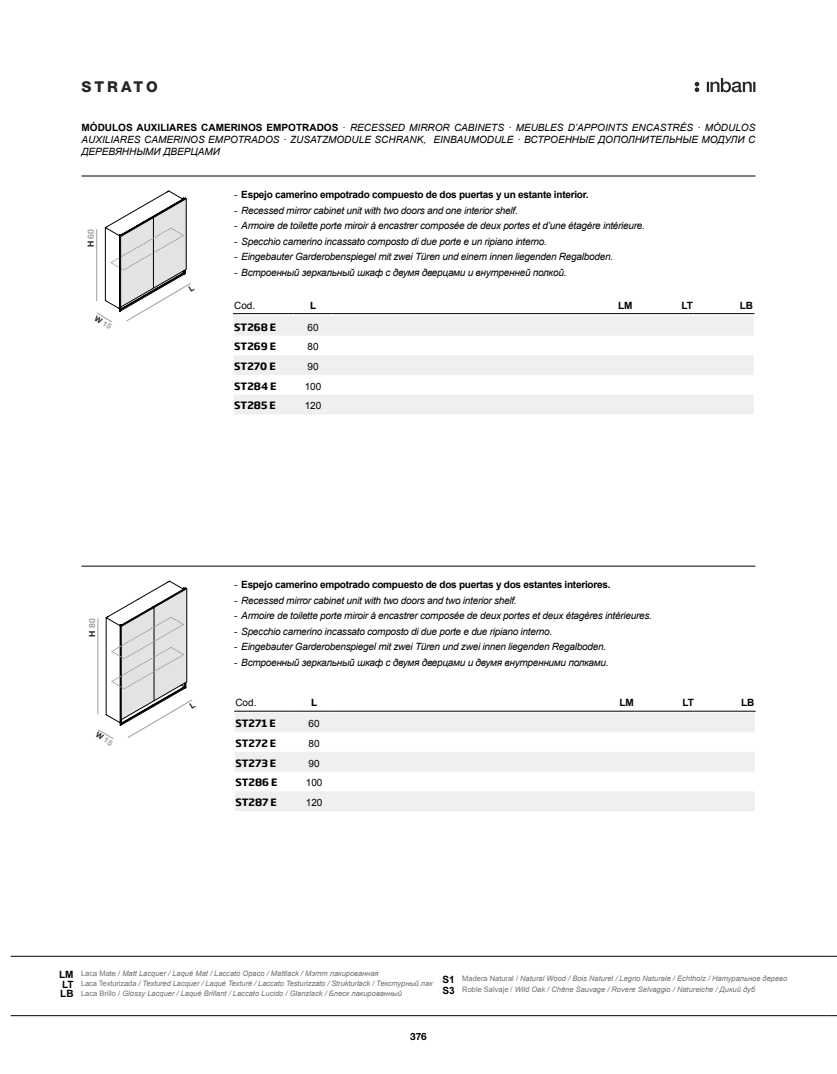
<style>
.page{position:relative;width:837px;height:1074px;background:#fff}
.page>*{position:absolute;margin:0;border:0;box-sizing:border-box;transform-origin:0 0}
.t1{font:800 15px "Helvetica Neue LT Std";letter-spacing:.2em;color:#272727}
.t2{font:italic 10px/12px "Arial";letter-spacing:-.025em;color:#000;text-align:justify}
.t3{font:700 10px/11.4px "Arial";letter-spacing:-.025em;color:#000}
.t4{font:700 10px "Soho Gothic Pro";color:#000}
.t5{font:10px "Arial";color:#000}
.t6{font:700 10px "Helvetica Neue LT Std";color:#000}
.t7{font:700 8.5px "Helvetica Neue LT Std";color:#9d9d9d}
.t8{font:italic 7.5px/11.4px "Arial";color:#707070}
.s1{font-weight:700;font-style:normal}
.s2{font-style:normal}
.s3{color:#272727}
.s4{font-weight:400}
.s5{font-weight:700;font-style:normal;font-size:10px;color:#000}
</style>
<div class="page">
<svg style="left:706px;top:78px;width:49px;height:14px"></svg>
<svg style="left:694px;top:82px;width:5px;height:10px"></svg>
<hr style="left:11px;top:956px;width:815px;height:1px;background:#000">
<hr style="left:11px;top:1015px;width:815px;height:1px;background:#000">
<hr style="left:233px;top:313px;width:60px;height:1px;background:#000">
<hr style="left:293px;top:313px;width:39px;height:1px;background:#000">
<hr style="left:332px;top:313px;width:301px;height:1px;background:#000">
<hr style="left:633px;top:313px;width:60px;height:1px;background:#000">
<hr style="left:693px;top:313px;width:61px;height:1px;background:#000">
<hr style="left:234px;top:710px;width:61px;height:1px;background:#000">
<hr style="left:295px;top:710px;width:38px;height:1px;background:#000">
<hr style="left:333px;top:710px;width:301px;height:1px;background:#000">
<hr style="left:634px;top:710px;width:60px;height:1px;background:#000">
<hr style="left:694px;top:710px;width:61px;height:1px;background:#000">
<hr style="left:81px;top:566px;width:674px;height:1px;background:#000">
<hr style="left:81px;top:176px;width:674px;height:1px;background:#000">
<svg style="left:234px;top:316px;width:519px;height:98px;fill:#efefef"></svg>
<svg style="left:235px;top:713px;width:519px;height:98px;fill:#efefef"></svg>
<svg style="left:96px;top:190px;width:95px;height:133px"></svg>
<svg style="left:97px;top:580px;width:95px;height:159px"></svg>
<h1 class="t1" style="left:81px;top:78px;width:78px">STRATO</h1>
<p class="t2" style="left:81px;top:122px;width:675px"><span class="s1">MÓDULOS AUXILIARES CAMERINOS EMPOTRADOS</span> <span class="s2">·</span> RECESSED MIRROR CABINETS · MEUBLES D’APPOINTS ENCASTRÉS · MÓDULOS AUXILIARES CAMERINOS EMPOTRADOS · ZUSATZMODULE SCHRANK, EINBAUMODULE · ВСТРОЕННЫЕ ДОПОЛНИТЕЛЬНЫЕ МОДУЛИ С ДЕРЕВЯННЫМИ ДВЕРЦАМИ</p>
<p class="t7" style="left:86px;top:247px;width:20px;rotate:-90deg"><span class="s3">H</span> 60</p>
<p class="t7" style="left:87px;top:637px;width:20px;rotate:-90deg"><span class="s3">H</span> 80</p>
<p class="t3" style="left:234px;top:189px;width:356px"><span class="s4">-</span> Espejo camerino empotrado compuesto de dos puertas y un estante interior.</p>
<p class="t2" style="left:234px;top:204px;width:285px"><span class="s2">-</span> Recessed mirror cabinet unit with two doors and one interior shelf.</p>
<p class="t2" style="left:234px;top:220px;width:412px"><span class="s2">-</span> Armoire de toilette porte miroir à encastrer composée de deux portes et d’une étagère intérieure.</p>
<p class="t2" style="left:234px;top:235px;width:314px"><span class="s2">-</span> Specchio camerino incassato composto di due porte e un ripiano interno.</p>
<p class="t2" style="left:234px;top:251px;width:380px"><span class="s2">-</span> Eingebauter Garderobenspiegel mit zwei Türen und einem innen liegenden Regalboden.</p>
<p class="t2" style="left:234px;top:266px;width:334px"><span class="s2">-</span> Встроенный зеркальный шкаф с двумя дверцами и внутренней полкой.</p>
<p class="t5" style="left:234px;top:298px;width:23px">Cod.</p>
<p class="t6" style="left:310px;top:299px;width:7px">L</p>
<p class="t3" style="left:618px;top:300px;width:16px">LM</p>
<p class="t3" style="left:681px;top:300px;width:13px">LT</p>
<p class="t3" style="left:739px;top:300px;width:15px">LB</p>
<p class="t4" style="left:234px;top:319px;width:43px">ST268 E</p>
<p class="t5" style="left:307px;top:320px;width:13px">60</p>
<p class="t4" style="left:234px;top:339px;width:43px">ST269 E</p>
<p class="t5" style="left:307px;top:340px;width:13px">80</p>
<p class="t4" style="left:234px;top:358px;width:43px">ST270 E</p>
<p class="t5" style="left:307px;top:360px;width:13px">90</p>
<p class="t4" style="left:234px;top:378px;width:44px">ST284 E</p>
<p class="t5" style="left:304px;top:380px;width:18px">100</p>
<p class="t4" style="left:234px;top:398px;width:43px">ST285 E</p>
<p class="t5" style="left:304px;top:399px;width:18px">120</p>
<p class="t3" style="left:234px;top:579px;width:377px"><span class="s4">-</span> Espejo camerino empotrado compuesto de dos puertas y dos estantes interiores.</p>
<p class="t2" style="left:234px;top:594px;width:284px"><span class="s2">-</span> Recessed mirror cabinet unit with two doors and two interior shelf.</p>
<p class="t2" style="left:234px;top:610px;width:419px"><span class="s2">-</span> Armoire de toilette porte miroir à encastrer composée de deux portes et deux étagères intérieures.</p>
<p class="t2" style="left:234px;top:625px;width:319px"><span class="s2">-</span> Specchio camerino incassato composto di due porte e due ripiano interno.</p>
<p class="t2" style="left:234px;top:641px;width:373px"><span class="s2">-</span> Eingebauter Garderobenspiegel mit zwei Türen und zwei innen liegenden Regalboden.</p>
<p class="t2" style="left:234px;top:656px;width:376px"><span class="s2">-</span> Встроенный зеркальный шкаф с двумя дверцами и двумя внутренними полками.</p>
<p class="t5" style="left:235px;top:696px;width:23px">Cod.</p>
<p class="t6" style="left:311px;top:696px;width:7px">L</p>
<p class="t3" style="left:619px;top:697px;width:16px">LM</p>
<p class="t3" style="left:682px;top:697px;width:13px">LT</p>
<p class="t3" style="left:740px;top:697px;width:15px">LB</p>
<p class="t4" style="left:235px;top:715px;width:42px">ST271 E</p>
<p class="t5" style="left:308px;top:717px;width:13px">60</p>
<p class="t4" style="left:235px;top:735px;width:42px">ST272 E</p>
<p class="t5" style="left:308px;top:737px;width:13px">80</p>
<p class="t4" style="left:235px;top:755px;width:42px">ST273 E</p>
<p class="t5" style="left:308px;top:756px;width:13px">90</p>
<p class="t4" style="left:235px;top:774px;width:43px">ST286 E</p>
<p class="t5" style="left:306px;top:776px;width:18px">100</p>
<p class="t4" style="left:235px;top:794px;width:43px">ST287 E</p>
<p class="t5" style="left:306px;top:796px;width:18px">120</p>
<p class="t8" style="left:81px;top:967px;width:299px"><span class="s2">Laca Mate /</span> Matt Lacquer / Laqué Mat / Laccato Opaco / Mattlack / Мэтт лакированная</p>
<p class="t8" style="left:81px;top:987px;width:322px"><span class="s2">Laca Brillo /</span> Glossy Lacquer / Laqué Brillant / Laccato Lucido / Glanzlack / Блеск лакированный</p>
<p class="t3" style="left:59px;top:964px;width:16px;line-height:19.9px">LM<br>LB</p>
<p class="t8" style="left:62px;top:977px;width:372px"><span class="s5">LT</span> <span class="s2">Laca Texturizada</span> / Textured Lacquer / Laqué Texturé / Laccato Testurizzato / Strukturlack / Текстурный лак</p>
<p class="t3" style="left:442px;top:973px;width:14px">S1<br>S3</p>
<p class="t8" style="left:462px;top:972px;width:326px"><span class="s2">Madera Natural /</span> Natural Wood / Bois Naturel / Legno Naturale / Echtholz / Натуральное дерево<br><span class="s2">Roble Salvaje /</span> Wild Oak / Chêne Sauvage / Rovere Selvaggio / Natureiche / Дикий дуб</p>
<p class="t6" style="left:410px;top:1030px;width:18px">376</p>
</div>
